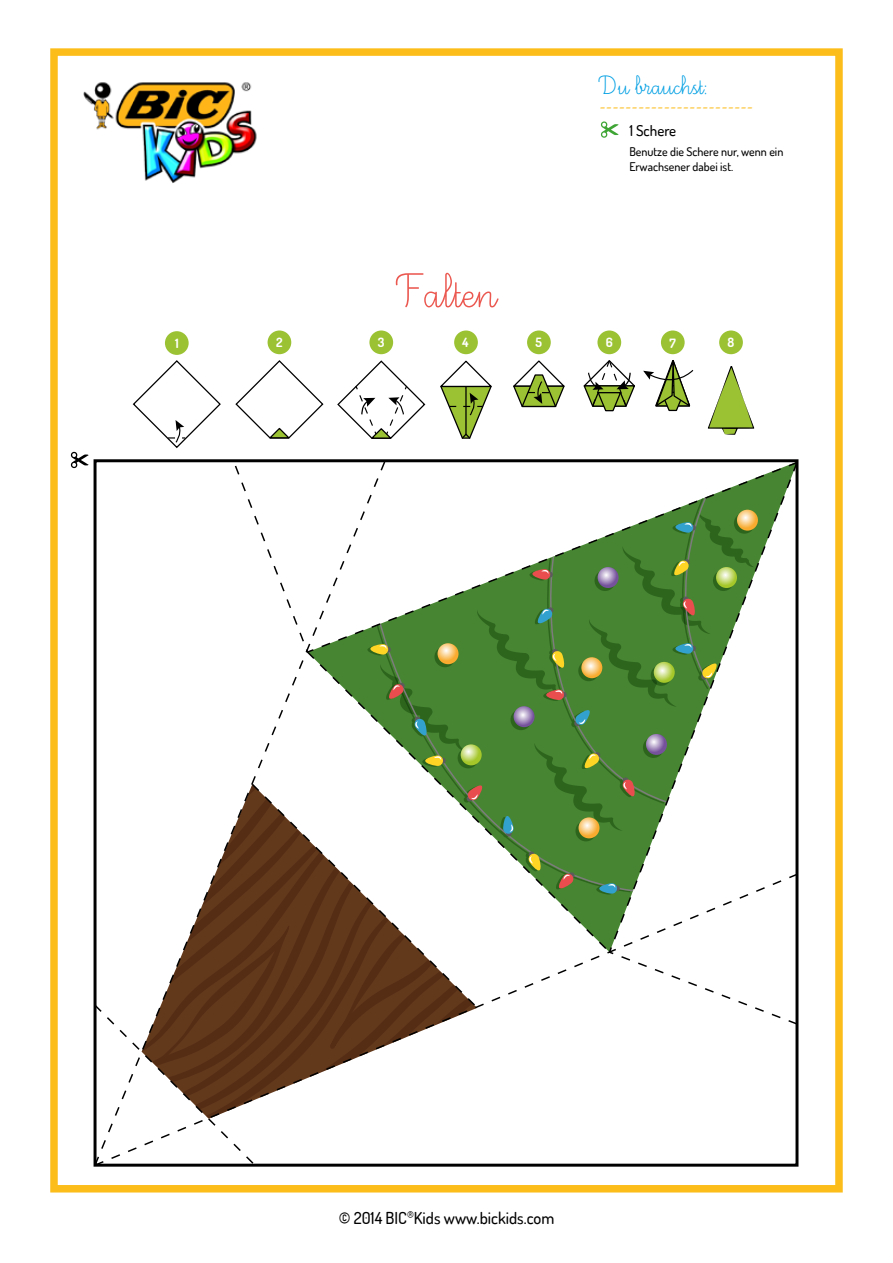
<style>
.page{position:relative;width:893px;height:1263px;background:#fff}
.page>*{position:absolute;margin:0;border:0;box-sizing:border-box;transform-origin:0 0}
.t1{font:60px "Ecriture A Romain Orne";color:#eb5850}
.t2{font:33px "Ecriture A Romain Orne";color:#009fe3}
.t3{font:18px "Minion Pro";color:#fcbd1b}
.t4{font:500 16.5px "Dosis";color:#000}
.t5{font:500 15px "Dosis";color:#000}
.t6{font:700 12.75px "Dosis";color:#fff}
.t7{font:500 12px/14.4px "Dosis";color:#000}
</style>
<div class="page">
<div style="left:50px;top:48px;width:793px;height:1144px;border:8px solid #fcbd1b"></div>
<img style="left:83px;top:82px;width:174px;height:101px">
<svg style="left:600px;top:121px;width:19px;height:17px"></svg>
<div style="left:165px;top:331px;width:24px;height:24px;background:#9bc233;border-radius:50%"></div>
<div style="left:268px;top:330px;width:23px;height:24px;background:#9bc233;border-radius:50%"></div>
<div style="left:369px;top:330px;width:24px;height:24px;background:#9bc233;border-radius:50%"></div>
<div style="left:454px;top:330px;width:24px;height:24px;background:#9bc233;border-radius:50%"></div>
<div style="left:527px;top:330px;width:24px;height:24px;background:#9bc233;border-radius:50%"></div>
<div style="left:597px;top:330px;width:24px;height:24px;background:#9bc233;border-radius:50%"></div>
<div style="left:661px;top:330px;width:24px;height:24px;background:#9bc233;border-radius:50%"></div>
<div style="left:719px;top:330px;width:24px;height:24px;background:#9bc233;border-radius:50%"></div>
<svg style="left:235px;top:360px;width:89px;height:79px"></svg>
<svg style="left:132px;top:360px;width:89px;height:89px"></svg>
<svg style="left:337px;top:360px;width:89px;height:79px"></svg>
<svg style="left:643px;top:360px;width:51px;height:52px"></svg>
<svg style="left:708px;top:366px;width:46px;height:69px"></svg>
<svg style="left:440px;top:360px;width:52px;height:79px"></svg>
<svg style="left:513px;top:360px;width:52px;height:48px"></svg>
<svg style="left:583px;top:360px;width:52px;height:52px"></svg>
<svg style="left:93px;top:459px;width:294px;height:37px"></svg>
<svg style="left:232px;top:460px;width:376px;height:36px"></svg>
<svg style="left:608px;top:460px;width:191px;height:566px"></svg>
<svg style="left:93px;top:496px;width:661px;height:671px"></svg>
<svg style="left:70px;top:452px;width:19px;height:16px"></svg>
<h2 class="t2" style="left:600px;top:69px;width:110px">Du brauchst:</h2>
<h3 class="t3" style="left:600px;top:94px;width:155px">------------------------</h3>
<p class="t5" style="left:629px;top:121px;width:48px">1 Schere</p>
<h1 class="t1" style="left:397px;top:262px;width:100px">Falten</h1>
<p class="t7" style="left:629px;top:145px;width:156px">Benutze die Schere nur, wenn ein<br>Erwachsener dabei ist.</p>
<p class="t6" style="left:175px;top:335px;width:5px">1</p>
<p class="t6" style="left:276px;top:334px;width:8px">2</p>
<p class="t6" style="left:378px;top:334px;width:8px">3</p>
<p class="t6" style="left:462px;top:334px;width:8px">4</p>
<p class="t6" style="left:536px;top:334px;width:8px">5</p>
<p class="t6" style="left:606px;top:334px;width:9px">6</p>
<p class="t6" style="left:670px;top:335px;width:8px">7</p>
<p class="t6" style="left:727px;top:334px;width:8px">8</p>
<h3 class="t4" style="left:339px;top:1207px;width:217px">© 2014 BIC<sup>®</sup>Kids www.bickids.com</h3>
</div>
